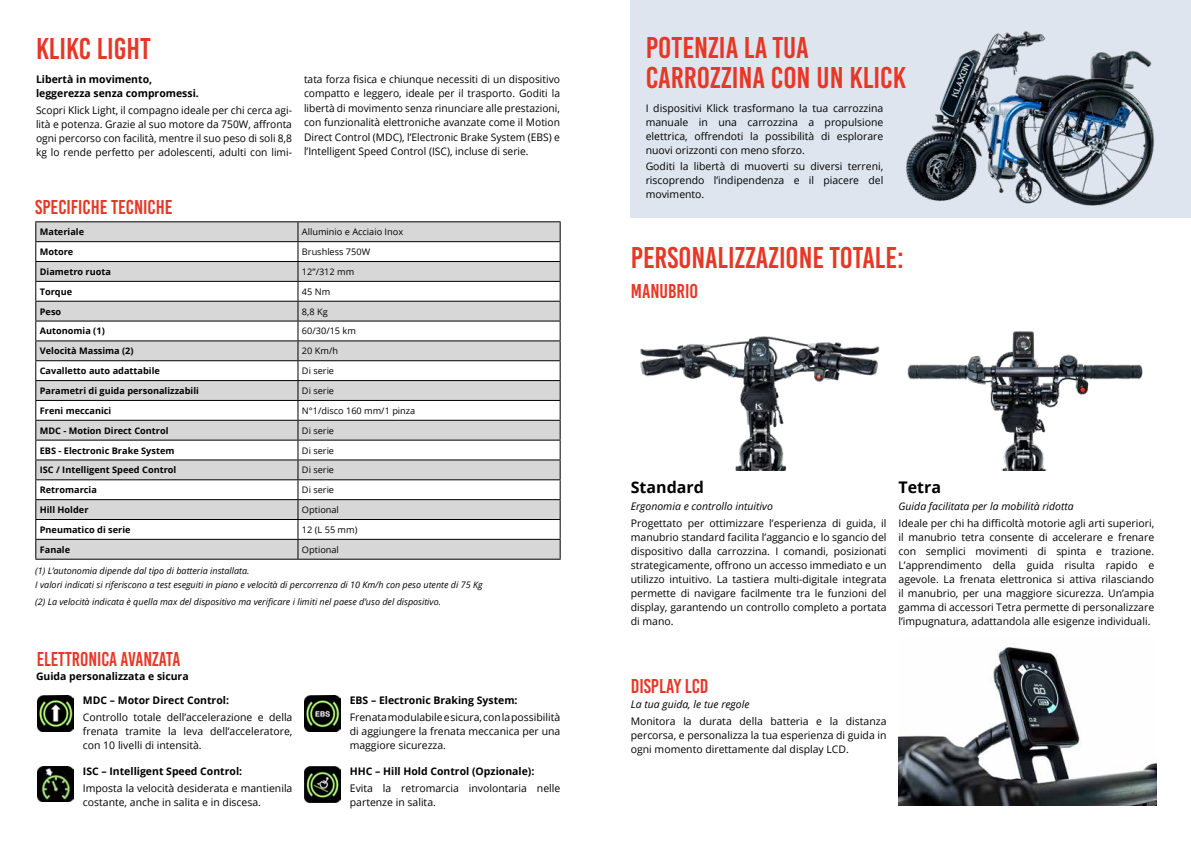
<style>
.page{position:relative;width:1191px;height:842px;background:#fff}
.page>*{position:absolute;margin:0;border:0;box-sizing:border-box;transform-origin:0 0}
.t1{font:30px/30px "Bebas Kai";color:#e73726}
.t2{font:20px "Bebas Kai";color:#e73726}
.t3{font:20px "Bebas Kai";color:#e73726;scale:.96 1}
.t4{font:700 16px "Open Sans";color:#000}
.t5{font:10.4px/14px "Open Sans";color:#000;text-align:justify}
.t6{font:700 10.4px/14px "Open Sans";color:#000}
.t7{font:italic 10.4px "Open Sans";color:#000}
.t8{font:700 9px "Open Sans";color:#000}
.t9{font:italic 9px/14px "Open Sans";color:#000}
.t10{font:9px "Open Sans";color:#000}
</style>
<div class="page">
<svg style="left:36px;top:222px;width:523px;height:337px;fill:#d8d7d7"></svg>
<hr style="left:35px;top:221px;width:263px;height:1px;background:#000">
<hr style="left:298px;top:221px;width:262px;height:1px;background:#000">
<hr style="left:35px;top:241px;width:263px;height:1px;background:#000">
<hr style="left:298px;top:241px;width:262px;height:1px;background:#000">
<hr style="left:35px;top:261px;width:263px;height:1px;background:#000">
<hr style="left:298px;top:261px;width:262px;height:1px;background:#000">
<hr style="left:35px;top:281px;width:263px;height:1px;background:#000">
<hr style="left:298px;top:281px;width:262px;height:1px;background:#000">
<hr style="left:35px;top:301px;width:263px;height:1px;background:#000">
<hr style="left:298px;top:301px;width:262px;height:1px;background:#000">
<hr style="left:35px;top:321px;width:263px;height:1px;background:#000">
<hr style="left:298px;top:321px;width:262px;height:1px;background:#000">
<hr style="left:35px;top:340px;width:263px;height:1px;background:#000">
<hr style="left:298px;top:340px;width:262px;height:1px;background:#000">
<hr style="left:35px;top:360px;width:263px;height:1px;background:#000">
<hr style="left:298px;top:360px;width:262px;height:1px;background:#000">
<hr style="left:35px;top:380px;width:263px;height:1px;background:#000">
<hr style="left:298px;top:380px;width:262px;height:1px;background:#000">
<hr style="left:35px;top:400px;width:263px;height:1px;background:#000">
<hr style="left:298px;top:400px;width:262px;height:1px;background:#000">
<hr style="left:35px;top:420px;width:263px;height:1px;background:#000">
<hr style="left:298px;top:420px;width:262px;height:1px;background:#000">
<hr style="left:35px;top:440px;width:263px;height:1px;background:#000">
<hr style="left:298px;top:440px;width:262px;height:1px;background:#000">
<hr style="left:35px;top:459px;width:263px;height:1px;background:#000">
<hr style="left:298px;top:459px;width:262px;height:1px;background:#000">
<hr style="left:35px;top:479px;width:263px;height:1px;background:#000">
<hr style="left:298px;top:479px;width:262px;height:1px;background:#000">
<hr style="left:35px;top:499px;width:263px;height:1px;background:#000">
<hr style="left:298px;top:499px;width:262px;height:1px;background:#000">
<hr style="left:35px;top:519px;width:263px;height:1px;background:#000">
<hr style="left:298px;top:519px;width:262px;height:1px;background:#000">
<hr style="left:35px;top:539px;width:263px;height:1px;background:#000">
<svg style="left:35px;top:222px;width:1px;height:337px"></svg>
<hr style="left:298px;top:539px;width:262px;height:1px;background:#000">
<svg style="left:297px;top:222px;width:1px;height:337px"></svg>
<svg style="left:559px;top:222px;width:1px;height:337px"></svg>
<hr style="left:35px;top:559px;width:263px;height:1px;background:#000">
<hr style="left:298px;top:559px;width:262px;height:1px;background:#000">
<img style="left:38px;top:766px;width:35px;height:36px">
<img style="left:38px;top:695px;width:35px;height:36px">
<img style="left:304px;top:695px;width:36px;height:36px">
<img style="left:304px;top:766px;width:36px;height:36px">
<div style="left:630px;top:0;width:561px;height:218px;background:#dee5ef"></div>
<img style="left:906px;top:31px;width:249px;height:175px">
<img style="left:907px;top:331px;width:236px;height:140px">
<img style="left:640px;top:336px;width:240px;height:135px">
<img style="left:898px;top:647px;width:258px;height:159px">
<h1 class="t1" style="left:36px;top:33px;width:116px">KLIKC LIGHT</h1>
<p class="t6" style="left:36px;top:72px;width:164px">Libertà in movimento, leggerezza senza compromessi.</p>
<p class="t5" style="left:36px;top:103px;width:257px">Scopri Klick Light, il compagno ideale per chi cerca agi&shy;lità e potenza. Grazie al suo motore da 750W, affronta ogni percorso con facilità, mentre il suo peso di soli 8,8 kg lo rende perfetto per adolescenti, adulti con limi-</p>
<p class="t5" style="left:304px;top:72px;width:257px;line-height:14.5px">tata forza fisica e chiunque necessiti di un dispositivo compatto e leggero, ideale per il trasporto. Goditi la libertà di movimento senza rinunciare alle prestazioni, con funzionalità elettroniche avanzate come il Motion Direct Control (MDC), l’Electronic Brake System (EBS) e l’Intelligent Speed Control (ISC), incluse di serie.</p>
<h2 class="t2" style="left:35px;top:196px;width:139px">SPECIFICHE TECNICHE</h2>
<p class="t8" style="left:40px;top:226px;width:46px">Materiale</p>
<p class="t10" style="left:302px;top:226px;width:103px">Alluminio e Acciaio Inox</p>
<p class="t8" style="left:40px;top:245px;width:35px">Motore</p>
<p class="t10" style="left:302px;top:246px;width:70px">Brushless 750W</p>
<p class="t8" style="left:40px;top:265px;width:73px">Diametro ruota</p>
<p class="t10" style="left:302px;top:265px;width:54px">12”/312 mm</p>
<p class="t8" style="left:40px;top:285px;width:34px">Torque</p>
<p class="t10" style="left:302px;top:285px;width:30px">45 Nm</p>
<p class="t8" style="left:40px;top:305px;width:23px">Peso</p>
<p class="t10" style="left:302px;top:305px;width:27px">8,8 Kg</p>
<p class="t8" style="left:40px;top:325px;width:66px">Autonomia (1)</p>
<p class="t10" style="left:302px;top:325px;width:55px">60/30/15 km</p>
<p class="t8" style="left:40px;top:345px;width:95px">Velocità Massima (2)</p>
<p class="t10" style="left:302px;top:345px;width:38px">20 Km/h</p>
<p class="t8" style="left:40px;top:364px;width:122px">Cavalletto auto adattabile</p>
<p class="t10" style="left:302px;top:365px;width:34px">Di serie</p>
<p class="t8" style="left:40px;top:384px;width:161px">Parametri di guida personalizzabili</p>
<p class="t10" style="left:302px;top:384px;width:34px">Di serie</p>
<p class="t8" style="left:40px;top:404px;width:73px">Freni meccanici</p>
<p class="t10" style="left:302px;top:404px;width:115px">N°1/disco 160 mm/1 pinza</p>
<p class="t8" style="left:40px;top:424px;width:130px">MDC - Motion Direct Control</p>
<p class="t10" style="left:302px;top:424px;width:34px">Di serie</p>
<p class="t8" style="left:40px;top:444px;width:136px">EBS - Electronic Brake System</p>
<p class="t10" style="left:302px;top:444px;width:34px">Di serie</p>
<p class="t8" style="left:40px;top:464px;width:138px">ISC / Intelligent Speed Control</p>
<p class="t10" style="left:302px;top:464px;width:34px">Di serie</p>
<p class="t8" style="left:40px;top:484px;width:59px">Retromarcia</p>
<p class="t10" style="left:302px;top:484px;width:34px">Di serie</p>
<p class="t8" style="left:40px;top:503px;width:50px">Hill Holder</p>
<p class="t10" style="left:302px;top:504px;width:38px">Optional</p>
<p class="t8" style="left:40px;top:523px;width:92px">Pneumatico di serie</p>
<p class="t10" style="left:302px;top:523px;width:57px">12 (L 55 mm)</p>
<p class="t8" style="left:40px;top:543px;width:32px">Fanale</p>
<p class="t10" style="left:302px;top:543px;width:38px">Optional</p>
<p class="t9" style="left:35px;top:563px;width:449px">(1) L’autonomia dipende dal tipo di batteria installata.<br>I valori indicati si riferiscono a test eseguiti in piano e velocità di percorrenza di 10 Km/h con peso utente di 75 Kg</p>
<p class="t9" style="left:35px;top:594px;width:407px">(2) La velocità indicata è quella max del dispositivo ma verificare i limiti nel paese d’uso del dispositivo.</p>
<h2 class="t3" style="left:37px;top:648px;width:151px">ELETTRONICA AVANZATA</h2>
<p class="t6" style="left:36px;top:669px;width:154px">Guida personalizzata e sicura</p>
<p class="t6" style="left:83px;top:693px;width:148px">MDC – Motor Direct Control:</p>
<p class="t5" style="left:83px;top:710px;width:211px">Controllo totale dell’accelerazione e della frenata tramite la leva dell’acceleratore, con 10 livelli di intensità.</p>
<p class="t6" style="left:83px;top:764px;width:161px">ISC – Intelligent Speed Control:</p>
<p class="t5" style="left:83px;top:780px;width:211px">Imposta la velocità desiderata e mantienila costante, anche in salita e in discesa.</p>
<p class="t6" style="left:350px;top:693px;width:169px">EBS – Electronic Braking System:</p>
<p class="t5" style="left:350px;top:710px;width:212px">Frenata modulabile e sicura, con la possibilità di aggiungere la frenata meccanica per una maggiore sicurezza.</p>
<p class="t6" style="left:350px;top:764px;width:186px">HHC – Hill Hold Control (Opzionale):</p>
<p class="t5" style="left:350px;top:781px;width:212px">Evita la retromarcia involontaria nelle partenze in salita.</p>
<h1 class="t1" style="left:645px;top:32px;width:262px">POTENZIA LA TUA<br>CARROZZINA CON UN KLICK</h1>
<p class="t5" style="left:645px;top:101px;width:239px">I dispositivi Klick trasformano la tua carrozzina manuale in una carrozzina a propulsione elettrica, offrendoti la possibilità di esplorare nuovi orizzonti con meno sforzo.</p>
<p class="t5" style="left:645px;top:159px;width:239px">Goditi la libertà di muoverti su diversi terreni, riscoprendo l’indipendenza e il piacere del movimento.</p>
<h1 class="t1" style="left:631px;top:242px;width:274px">PERSONALIZZAZIONE TOTALE:</h1>
<h2 class="t2" style="left:631px;top:280px;width:69px">MANUBRIO</h2>
<h3 class="t4" style="left:631px;top:476px;width:75px">Standard</h3>
<p class="t7" style="left:631px;top:499px;width:144px">Ergonomia e controllo intuitivo</p>
<p class="t5" style="left:631px;top:516px;width:257px">Progettato per ottimizzare l’esperienza di guida, il manubrio standard facilita l’aggancio e lo sgancio del dispositivo dalla carrozzina. I comandi, posizionati strategicamente, offrono un accesso immediato e un utilizzo intuitivo. La tastiera multi-digitale integrata permette di navigare facilmente tra le funzioni del display, garantendo un controllo completo a portata di mano.</p>
<h3 class="t4" style="left:898px;top:476px;width:44px">Tetra</h3>
<p class="t7" style="left:898px;top:499px;width:177px">Guida facilitata per la mobilità ridotta</p>
<p class="t5" style="left:898px;top:516px;width:257px">Ideale per chi ha difficoltà motorie agli arti superiori, il manubrio tetra consente di accelerare e frenare con semplici movimenti di spinta e trazione.<br>L’apprendimento della guida risulta rapido e agevole. La frenata elettronica si attiva rilasciando il manubrio, per una maggiore sicurezza. Un’ampia gamma di accessori Tetra permette di personalizzare l’impugnatura, adattandola alle esigenze individuali.</p>
<h2 class="t2" style="left:631px;top:676px;width:79px">DISPLAY LCD</h2>
<p class="t7" style="left:631px;top:697px;width:120px">La tua guida, le tue regole</p>
<p class="t5" style="left:631px;top:714px;width:257px">Monitora la durata della batteria e la distanza percorsa, e personalizza la tua esperienza di guida in ogni momento direttamente dal display LCD.</p>
</div>
